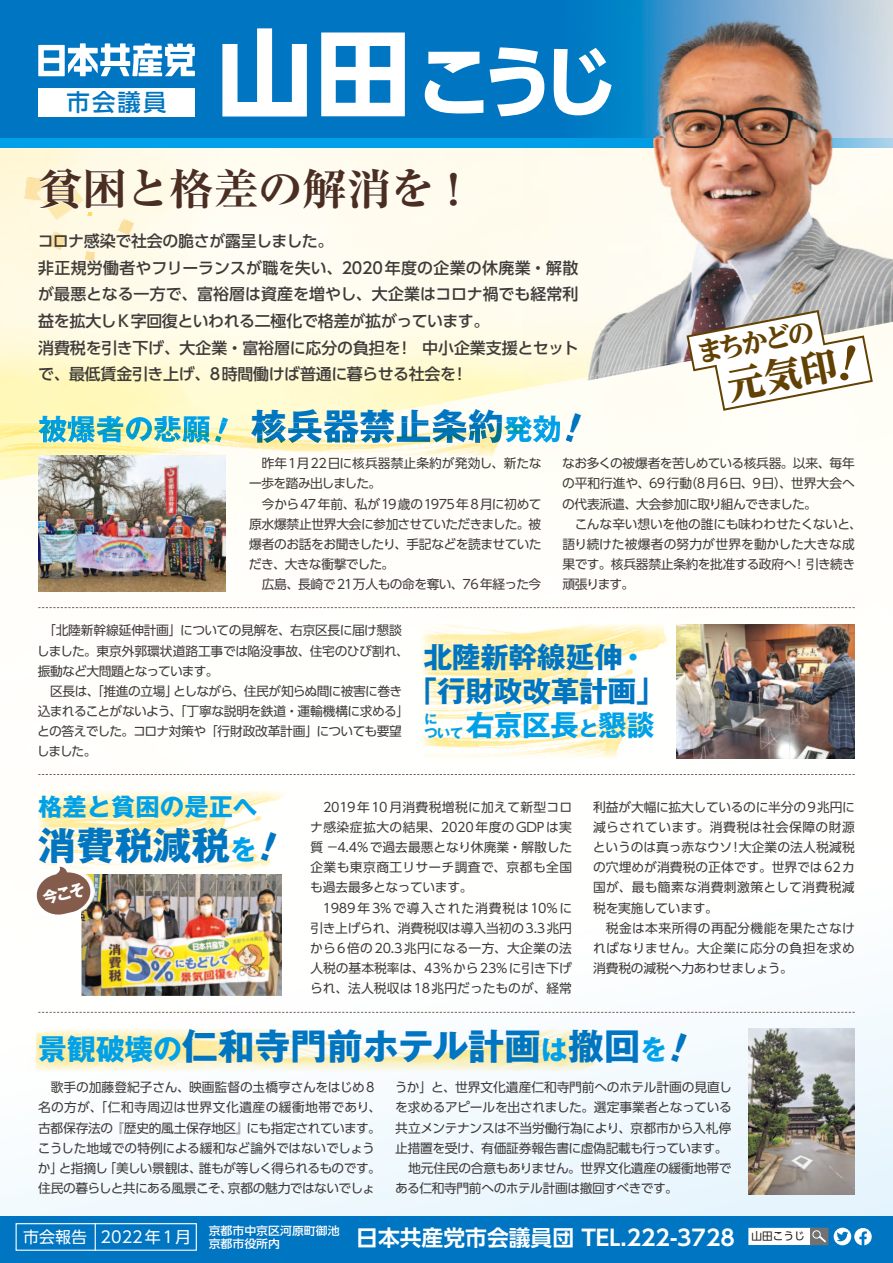
<style>
.page{position:relative;width:893px;height:1263px;background:#fff}
.page>*{position:absolute;margin:0;border:0;box-sizing:border-box;transform-origin:0 0}
.t1{font:700 78.15px "UD Shin Go Pro";color:#fff}
.t2{font:700 expanded 43.2px "Ryumin Pro";letter-spacing:-.025em;color:#4c2e20;scale:1.05 1}
.t3{font:700 38.25px "Gothic MB101 Pro";color:#0075c2}
.t4{font:700 36.15px "Gothic MB101 Pro";color:#0075c2}
.t5{font:700 28.8px "Gothic MB101 Pro";color:#00a1e9}
.t6{font:700 28.8px "Gothic MB101 Pro";letter-spacing:-.01em;color:#0075c2}
.t7{font:800 27.45px "UD Reimin Pro";color:#624102}
.t8{font:700 24.3px "Gothic MB101 Pro";color:#00a1e9}
.t9{font:500 23.4px "UD Shin Go Pro";color:#0075c2}
.t10{font:700 21.75px "UD Shin Go Pro De";color:#fff}
.t11{font:500 15.9px/26.5px "UD Shin Go Pro";letter-spacing:-.01em;color:#3f3b3a}
.t12{font:15.9px "UD Shin Go Pro";letter-spacing:.065em;color:#fff}
.t13{font:15.9px "UD Shin Go Pro";color:#fff}
.t14{font:700 13.05px "Gothic MB101 Pro";color:#00a1e9}
.t15{font:12.75px/20.2px "UD Shin Go Pro";letter-spacing:-.02em;color:#3f3b3a;text-align:justify}
.t16{font:12.75px/20.2px "UD Shin Go Pro";letter-spacing:-.04em;color:#3f3b3a}
.t17{font:12.75px "UD Shin Go Pro";letter-spacing:-.05em;color:#3f3b3a}
.t18{font:12.75px "UD Shin Go Pro";letter-spacing:.03em;color:#3f3b3a}
.t19{font:12.75px "UD Shin Go Pro";color:#3f3b3a}
.t20{font:12.75px "UD Shin Go Pro";letter-spacing:-.045em;color:#3f3b3a}
.t21{font:12.75px "UD Shin Go Pro";letter-spacing:-.07em;color:#3f3b3a}
.t22{font:500 11.25px "UD Shin Go Pro";color:#fff;scale:1.05 1}
.t23{font:10.65px "UD Shin Go Pro";color:#231916}
.s1{font-size:95.55px}
.s2{font-size:28.8px;color:#00a1e9}
.s3{font-size:20.1px}
.s4{font-size:27.15px;color:#00a1e9}
</style>
<div class="page">
<img style="left:0;top:0;width:523px;height:423px">
<img style="left:683px;top:341px;width:210px;height:268px">
<img style="left:407px;top:362px;width:276px;height:50px">
<img style="left:210px;top:591px;width:52px;height:184px">
<img style="left:473px;top:412px;width:210px;height:197px">
<img style="left:0;top:480px;width:52px;height:532px">
<img style="left:263px;top:607px;width:209px;height:168px">
<img style="left:52px;top:591px;width:158px;height:184px">
<img style="left:53px;top:918px;width:51px;height:94px">
<img style="left:106px;top:1011px;width:51px;height:1px">
<img style="left:473px;top:458px;width:68px;height:11px">
<img style="left:563px;top:457px;width:291px;height:12px">
<img style="left:407px;top:409px;width:95px;height:14px">
<img style="left:504px;top:415px;width:56px;height:8px">
<img style="left:0;top:457px;width:38px;height:23px">
<img style="left:38px;top:416px;width:172px;height:7px">
<img style="left:251px;top:409px;width:156px;height:14px">
<div style="left:158px;top:1011px;width:210px;height:205px;background:#f5fbfe"></div>
<img style="left:523px;top:147px;width:317px;height:195px">
<img style="left:840px;top:147px;width:53px;height:185px">
<img style="left:681px;top:295px;width:159px;height:47px">
<img style="left:523px;top:389px;width:158px;height:4px">
<img style="left:523px;top:0;width:370px;height:147px">
<img style="left:523px;top:342px;width:158px;height:47px">
<img style="left:681px;top:342px;width:5px;height:19px">
<img style="left:126px;top:218px;width:8px;height:17px">
<img style="left:24px;top:177px;width:14px;height:24px">
<img style="left:37px;top:185px;width:1px;height:16px">
<div style="left:38px;top:88px;width:157px;height:29px;background:#fff"></div>
<svg style="left:38px;top:43px;width:157px;height:33px"></svg>
<svg style="left:38px;top:167px;width:88px;height:116px"></svg>
<svg style="left:132px;top:166px;width:300px;height:44px"></svg>
<svg style="left:449px;top:171px;width:9px;height:36px"></svg>
<img style="left:38px;top:457px;width:188px;height:134px">
<img style="left:556px;top:607px;width:299px;height:1px">
<img style="left:38px;top:1012px;width:138px;height:1px">
<img style="left:556px;top:1012px;width:299px;height:1px">
<img style="left:556px;top:774px;width:299px;height:1px">
<img style="left:38px;top:791px;width:247px;height:79px">
<img style="left:39px;top:828px;width:190px;height:35px">
<img style="left:82px;top:874px;width:200px;height:122px">
<img style="left:33px;top:863px;width:49px;height:55px">
<img style="left:38px;top:863px;width:56px;height:7px">
<img style="left:82px;top:874px;width:12px;height:44px">
<img style="left:251px;top:423px;width:321px;height:34px">
<img style="left:0;top:423px;width:251px;height:34px">
<img style="left:473px;top:457px;width:68px;height:1px">
<img style="left:251px;top:423px;width:251px;height:20px">
<img style="left:251px;top:423px;width:79px;height:13px">
<img style="left:504px;top:423px;width:56px;height:20px">
<img style="left:30px;top:1028px;width:584px;height:43px">
<img style="left:422px;top:624px;width:246px;height:134px">
<img style="left:676px;top:624px;width:179px;height:134px">
<img style="left:748px;top:1028px;width:107px;height:167px">
<div style="left:0;top:1216px;width:893px;height:47px;background:#0075c2"></div>
<div style="left:748px;top:1228px;width:64px;height:17px;background:#fff"></div>
<svg style="left:810px;top:1228px;width:18px;height:17px"></svg>
<div style="left:16px;top:1223px;width:181px;height:28px;border:1px solid #fff"></div>
<svg style="left:95px;top:1223px;width:1px;height:28px"></svg>
<svg style="left:834px;top:1228px;width:38px;height:17px"></svg>
<svg style="left:686px;top:310px;width:187px;height:101px"></svg>
<svg style="left:566px;top:413px;width:15px;height:29px"></svg>
<svg style="left:215px;top:417px;width:26px;height:26px"></svg>
<svg style="left:261px;top:832px;width:16px;height:29px"></svg>
<svg style="left:35px;top:867px;width:57px;height:49px"></svg>
<svg style="left:671px;top:1032px;width:16px;height:30px"></svg>
<h3 class="t9" style="left:67px;top:83px;width:101px">市会議員</h3>
<h1 class="t1" style="left:217px;top:18px;width:403px"><span class="s1">山田</span>こうじ</h1>
<h2 class="t2" style="left:38px;top:155px;width:419px">貧困と格差の解消を!</h2>
<p class="t11" style="left:38px;top:227px;width:542px">コロナ感染で社会の脆さが露呈しました。<br>非正規労働者やフリーランスが職を失い、2020年度の企業の休廃業・解散が最悪となる一方で、富裕層は資産を増やし、大企業はコロナ禍でも経常利益を拡大しK字回復といわれる二極化で格差が拡がっています。<br>消費税を引き下げ、大企業・富裕層に応分の負担を!　中小企業支援とセットで、最低賃金引き上げ、8時間働けば普通に暮らせる社会を!</p>
<h3 class="t5" style="left:38px;top:405px;width:174px">被爆者の悲願</h3>
<h3 class="t4" style="left:251px;top:396px;width:312px">核兵器禁止条約<span class="s2">発効</span></h3>
<h3 class="t7" style="left:693px;top:331px;width:121px;rotate:-11deg">まちかどの</h3>
<p class="t15" style="left:249px;top:453px;width:294px;text-indent:13px">昨年1月22日に核兵器禁止条約が発効し、新たな一歩を踏み出しました。</p>
<p class="t15" style="left:249px;top:493px;width:294px;text-indent:13px">今から47年前、私が19歳の1975年8月に初めて原水爆禁止世界大会に参加させていただきました。被爆者のお話をお聞きしたり、手記などを読ませていただき、大きな衝撃でした。</p>
<p class="t15" style="left:262px;top:574px;width:281px">広島、長崎で21万人もの命を奪い、76年経った今</p>
<p class="t15" style="left:562px;top:453px;width:294px;text-align:right">なお多くの被爆者を苦しめている核兵器。以来、毎年（8月6日、9日）、世界大会へ</p>
<p class="t15" style="left:562px;top:473px;width:131px">の平和行進や、69行動</p>
<p class="t17" style="left:562px;top:493px;width:256px">の代表派遣、大会参加に取り組んできました。</p>
<p class="t15" style="left:575px;top:513px;width:289px">こんな辛い想いを他の誰にも味わわせたくないと、</p>
<p class="t19" style="left:562px;top:534px;width:294px">語り続けた被爆者の努力が世界を動かした大きな成</p>
<p class="t15" style="left:562px;top:554px;width:294px">果です。核兵器禁止条約を批准する政府へ! 引き続き</p>
<p class="t15" style="left:562px;top:574px;width:73px">頑張ります。</p>
<p class="t15" style="left:43px;top:620px;width:360px">「北陸新幹線延伸計画」についての見解を、右京区長に届け懇談</p>
<p class="t15" style="left:37px;top:640px;width:374px">しました。東京外郭環状道路工事では陥没事故、住宅のひび割れ、</p>
<p class="t21" style="left:38px;top:660px;width:182px">振動など大問題となっています。</p>
<p class="t17" style="left:173px;top:681px;width:230px">としながら、住民が知らぬ間に被害に巻き</p>
<p class="t16" style="left:37px;top:680px;width:374px;text-indent:13px">区長は、「推進の立場」<br>込まれることがないよう、「丁寧な説明を鉄道・運輸機構に求める「との答えでした。コロナ対策や「行財政改革計画」についても要望しました。</p>
<h3 class="t6" style="left:423px;top:633px;width:201px">北陸新幹線延伸</h3>
<h3 class="t6" style="left:409px;top:667px;width:257px">「行財政改革計画「</h3>
<h3 class="t5" style="left:424px;top:701px;width:232px"><sup>に</sup> 右京区長<span class="s3">と</span>懇談</h3>
<h3 class="t5" style="left:424px;top:701px;width:30px">　</h3>
<h3 class="t5" style="left:619px;top:633px;width:30px">・</h3>
<p class="t14" style="left:424px;top:722px;width:40px">ついて</p>
<h3 class="t8" style="left:38px;top:786px;width:221px">格差と貧困の是正へ</h3>
<h3 class="t3" style="left:38px;top:814px;width:220px">消費税減税<span class="s4">を</span></h3>
<p class="t15" style="left:310px;top:796px;width:263px;text-indent:13px">2019年10月消費税増税に加えて新型コロナ感染症拡大の結果、2020年度のGDPは実質－4.4%で過去最悪となり休廃業・解散した企業も東京商工リサーチ調査で、京都も全国も過去最多となっています。</p>
<p class="t15" style="left:310px;top:897px;width:264px;text-indent:13px">1989年3%で導入された消費税は10%に引き上げられ、消費税収は導入当初の3.3兆円から6倍の20.3兆円になる一方、大企業の法人税の基本税率は、43%から23%に引き下げられ、法人税収は18兆円だったものが、経常</p>
<p class="t15" style="left:593px;top:796px;width:263px">利益が大幅に拡大しているのに半分の9兆円に減らされています。消費税は社会保障の財源というのは真っ赤なウソ!大企業の法人税減税の穴埋めが消費税の正体です。世界では62カ国が、最も簡素な消費刺激策として消費税減税を実施しています。</p>
<p class="t15" style="left:593px;top:917px;width:263px;text-indent:13px">税金は本来所得の再配分機能を果たさなければなりません。大企業に応分の負担を求め消費税の減税へ力あわせましょう。</p>
<h3 class="t4" style="left:38px;top:1017px;width:630px"><span class="s2">景観破壊の</span>仁和寺門前ホテル計画<span class="s4">は</span>撤回<span class="s4">を</span></h3>
<p class="t15" style="left:51px;top:1077px;width:325px">歌手の加藤登紀子さん、映画監督の圡橋亨さんをはじめ8</p>
<p class="t18" style="left:38px;top:1097px;width:345px">名の方が、「仁和寺周辺は世界文化遺産の緩衝地帯であり、</p>
<p class="t20" style="left:247px;top:1117px;width:136px">にも指定されています。</p>
<p class="t15" style="left:111px;top:1117px;width:139px">『歴史的風土保存地区』</p>
<p class="t15" style="left:38px;top:1117px;width:77px">古都保存法の</p>
<p class="t15" style="left:38px;top:1137px;width:339px">こうした地域での特例による緩和など論外ではないでしょう</p>
<p class="t17" style="left:199px;top:1158px;width:184px">誰もが等しく得られるものです。</p>
<p class="t15" style="left:104px;top:1158px;width:100px">「美しい景観は、</p>
<p class="t15" style="left:59px;top:1158px;width:51px">と指摘し</p>
<p class="t15" style="left:38px;top:1158px;width:27px">か」</p>
<p class="t17" style="left:38px;top:1178px;width:196px">住民の暮らしと共にある風景こそ、</p>
<p class="t20" style="left:228px;top:1178px;width:148px">京都の魅力ではないでしょ</p>
<p class="t15" style="left:395px;top:1077px;width:338px">うか」と、世界文化遺産仁和寺門前へのホテル計画の見直し</p>
<p class="t15" style="left:395px;top:1097px;width:338px">を求めるアピールを出されました。選定事業者となっている</p>
<p class="t15" style="left:395px;top:1117px;width:338px">共立メンテナンスは不当労働行為により、京都市から入札停</p>
<p class="t15" style="left:395px;top:1137px;width:334px">止措置を受け、有価証券報告書に虚偽記載も行っています。</p>
<p class="t15" style="left:408px;top:1157px;width:325px">地元住民の合意もありません。世界文化遺産の緩衝地帯で</p>
<p class="t15" style="left:395px;top:1178px;width:284px">ある仁和寺門前へのホテル計画は撤回すべきです。</p>
<p class="t13" style="left:23px;top:1224px;width:65px">市会報告</p>
<p class="t12" style="left:101px;top:1224px;width:92px">2022年1月</p>
<p class="t22" style="left:209px;top:1221px;width:126px">京都市中京区河原町御池</p>
<p class="t22" style="left:209px;top:1235px;width:70px">京都市役所内</p>
<h3 class="t10" style="left:356px;top:1220px;width:380px">日本共産党市会議員団 TEL.222-3728</h3>
<p class="t23" style="left:752px;top:1228px;width:55px">山田こうじ</p>
</div>
